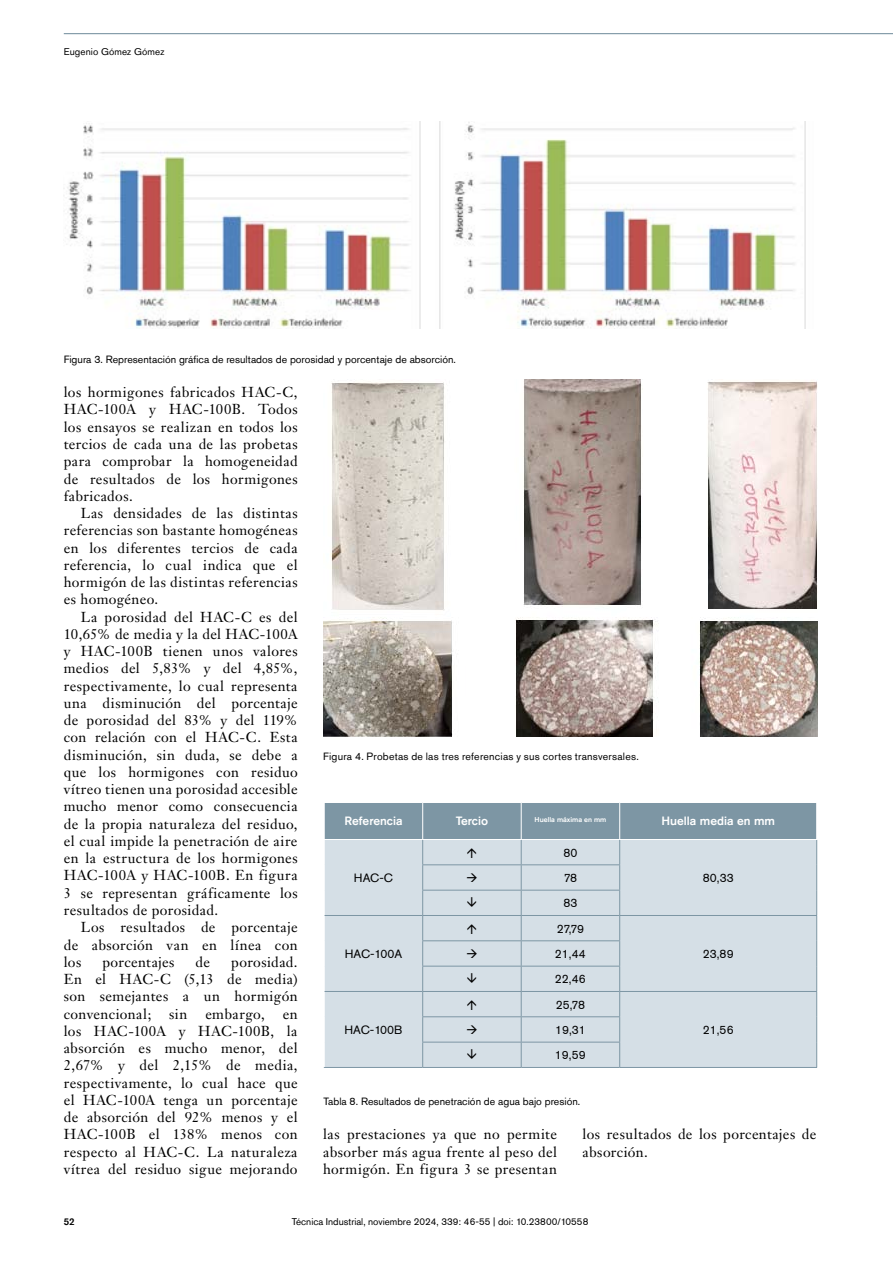
<style>
.page{position:relative;width:893px;height:1263px;background:#fff}
.page>*{position:absolute;margin:0;border:0;box-sizing:border-box;transform-origin:0 0}
.t1{font:14.25px/17.2px "Janson Text LT Std";letter-spacing:.025em;color:#000;text-align:justify}
.t2{font:12px "Akzidenz Grotesk Std";color:#000}
.t3{font:500 12px "Akzidenz Grotesk Std";color:#fff}
.t4{font:10.5px "Akzidenz Grotesk Std";color:#000}
.t5{font:10.5px "Akzidenz Grotesk Std";letter-spacing:.02em;color:#000}
.t6{font:9.75px "Akzidenz Grotesk Std";color:#000}
.t7{font:500 9.75px "Akzidenz Grotesk Std";color:#000}
.t8{font:500 7.05px "Akzidenz Grotesk Std";color:#fff}
</style>
<div class="page">
<img style="left:67px;top:121px;width:739px;height:207px">
<hr style="left:64px;top:33px;width:829px;height:1px;background:#7d96a4">
<img style="left:324px;top:380px;width:493px;height:357px">
<hr style="left:324px;top:1067px;width:99px;height:1px;background:#7d96a4">
<hr style="left:620px;top:1067px;width:197px;height:1px;background:#7d96a4">
<hr style="left:423px;top:1067px;width:98px;height:1px;background:#7d96a4">
<hr style="left:521px;top:1067px;width:99px;height:1px;background:#7d96a4">
<svg style="left:324px;top:802px;width:493px;height:265px;background:#c7d3db"></svg>
<p class="t6" style="left:64px;top:46px;width:102px">Eugenio Gómez Gómez</p>
<p class="t4" style="left:64px;top:353px;width:394px">Figura 3. Representación gráfica de resultados de porosidad y porcentaje de absorción.</p>
<p class="t1" style="left:64px;top:384px;width:235px">los hormigones fabricados HAC-C, HAC-100A y HAC-100B. Todos los ensayos se realizan en todos los tercios de cada una de las probetas para comprobar la homogeneidad de resultados de los hormigones fabricados.</p>
<p class="t1" style="left:64px;top:504px;width:235px;text-indent:17px">Las densidades de las distintas referencias son bastante homogéneas en los diferentes tercios de cada referencia, lo cual indica que el hormigón de las distintas referencias es homogéneo.</p>
<p class="t1" style="left:64px;top:608px;width:235px;text-indent:17px">La porosidad del HAC-C es del 10,65% de media y la del HAC-100A y HAC-100B tienen unos valores medios del 5,83% y del 4,85%, respectivamente, lo cual representa una disminución del porcentaje de porosidad del 83% y del 119% con relación con el HAC-C. Esta disminución, sin duda, se debe a que los hormigones con residuo vítreo tienen una porosidad accesible mucho menor como consecuencia de la propia naturaleza del residuo, el cual impide la penetración de aire en la estructura de los hormigones HAC-100A y HAC-100B. En figura 3 se representan gráficamente los resultados de porosidad.</p>
<p class="t1" style="left:64px;top:918px;width:235px;text-indent:17px">Los resultados de porcentaje de absorción van en línea con los</p>
<p class="t1" style="left:64px;top:953px;width:235px;text-indent:167px">porosidad.<br>En el HAC-C (5,13 de media) son semejantes a un hormigón convencional;</p>
<p class="t1" style="left:102px;top:953px;width:74px">porcentajes</p>
<p class="t1" style="left:196px;top:953px;width:16px">de</p>
<p class="t1" style="left:169px;top:1005px;width:20px">sin</p>
<p class="t1" style="left:205px;top:1005px;width:61px">embargo,</p>
<p class="t1" style="left:64px;top:1005px;width:235px;text-indent:219px">en los HAC-100A y HAC-100B, la absorción es mucho menor, del 2,67% y del 2,15% de media, respectivamente, lo cual hace que el HAC-100A tenga un porcentaje de absorción del 92% menos y el HAC-100B el 138% menos con respecto al HAC-C. La naturaleza vítrea del residuo sigue mejorando</p>
<p class="t5" style="left:323px;top:750px;width:317px">Figura 4. Probetas de las tres referencias y sus cortes transversales.</p>
<p class="t3" style="left:344px;top:814px;width:60px">Referencia</p>
<p class="t3" style="left:456px;top:814px;width:34px">Tercio</p>
<p class="t8" style="left:535px;top:815px;width:73px">Huella máxima en mm</p>
<p class="t3" style="left:661px;top:814px;width:115px">Huella media en mm</p>
<p class="t2" style="left:354px;top:871px;width:41px">HAC-C</p>
<p class="t2" style="left:345px;top:947px;width:59px">HAC-100A</p>
<p class="t2" style="left:563px;top:845px;width:16px">80</p>
<p class="t2" style="left:564px;top:871px;width:15px">78</p>
<p class="t2" style="left:703px;top:871px;width:32px">80,33</p>
<p class="t2" style="left:563px;top:896px;width:15px">83</p>
<p class="t2" style="left:557px;top:921px;width:29px">27,79</p>
<p class="t2" style="left:555px;top:947px;width:32px">21,44</p>
<p class="t2" style="left:703px;top:947px;width:32px">23,89</p>
<p class="t2" style="left:555px;top:972px;width:32px">22,46</p>
<p class="t2" style="left:556px;top:997px;width:31px">25,78</p>
<p class="t2" style="left:555px;top:1022px;width:32px">19,31</p>
<p class="t2" style="left:703px;top:1022px;width:32px">21,56</p>
<p class="t2" style="left:555px;top:1048px;width:32px">19,59</p>
<p class="t4" style="left:324px;top:1095px;width:258px">Tabla 8. Resultados de penetración de agua bajo presión.</p>
<p class="t2" style="left:344px;top:1023px;width:59px">HAC-100B</p>
<p class="t1" style="left:323px;top:1126px;width:235px">las prestaciones ya que no permite absorber más agua frente al peso del hormigón. En figura 3 se presentan</p>
<p class="t1" style="left:583px;top:1126px;width:235px">los resultados de los porcentajes de absorción.</p>
<p class="t7" style="left:64px;top:1215px;width:12px">52</p>
<p class="t6" style="left:292px;top:1216px;width:298px">Técnica Industrial, noviembre 2024, 339: 46-55 | doi: 10.23800/10558</p>
</div>
